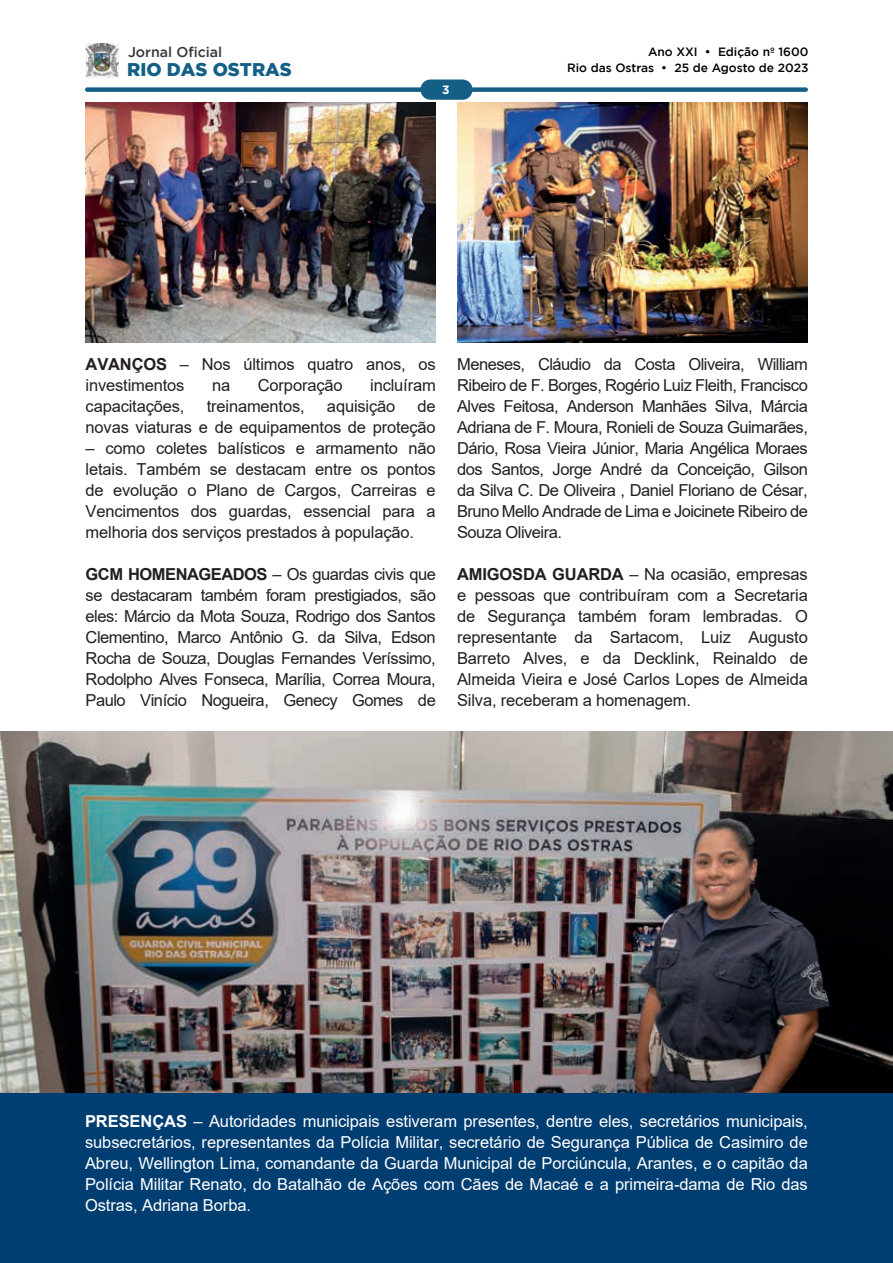
<style>
.page{position:relative;width:893px;height:1263px;background:#fff}
.page>*{position:absolute;margin:0;border:0;box-sizing:border-box;transform-origin:0 0}
.t1{font:900 18.45px "Gotham";color:#145f86}
.t2{font:16.5px/21px "Arial";letter-spacing:-.01em;color:#231f20;text-align:justify}
.t3{font:16.5px/21px "Arial";letter-spacing:-.005em;color:#fff;text-align:justify}
.t4{font:500 14.1px "Gotham";color:#36393c}
.t5{font:500 12px/15.8px "Gotham";color:#000;text-align:right}
.t6{font:700 12px "Gotham";color:#fff}
.s1{font-weight:700}
</style>
<div class="page">
<div style="left:85px;top:87px;width:723px;height:5px;background:#145f86;border-radius:2px"></div>
<div style="left:420px;top:79px;width:52px;height:21px;background:#145f86;border-radius:10px"></div>
<img style="left:86px;top:44px;width:32px;height:34px">
<div style="left:0;top:1093px;width:893px;height:170px;background:#003d71"></div>
<img style="left:85px;top:103px;width:351px;height:240px">
<img style="left:457px;top:103px;width:351px;height:240px">
<img style="left:0;top:732px;width:893px;height:361px">
<p class="t4" style="left:128px;top:44px;width:96px">Jornal Oficial</p>
<p class="t1" style="left:127px;top:59px;width:166px">RIO DAS OSTRAS</p>
<p class="t6" style="left:442px;top:83px;width:9px">3</p>
<p class="t5" style="left:567px;top:44px;width:243px">Ano XXI • Edição nº 1600<br>Rio das Ostras • 25 de Agosto de 2023</p>
<p class="t2" style="left:86px;top:353px;width:352px"><span class="s1">AVANÇOS</span> – Nos últimos quatro anos, os investimentos</p>
<p class="t2" style="left:212px;top:374px;width:20px">na</p>
<p class="t2" style="left:258px;top:374px;width:86px">Corporação</p>
<p class="t2" style="left:370px;top:374px;width:67px">incluíram</p>
<p class="t2" style="left:86px;top:395px;width:352px;text-align:right">de<br>novas viaturas e de equipamentos de proteção</p>
<p class="t2" style="left:86px;top:437px;width:352px">– como coletes balísticos e armamento não letais. Também se destacam entre os pontos de evolução o Plano de Cargos, Carreiras e Vencimentos dos guardas, essencial para a melhoria dos serviços prestados à população.</p>
<p class="t2" style="left:86px;top:563px;width:352px"><span class="s1">GCM HOMENAGEADOS</span> – Os guardas civis que se destacaram também foram prestigiados, são eles: Márcio da Mota Souza, Rodrigo dos Santos Clementino, Marco Antônio G. da Silva, Edson Rocha de Souza, Douglas Fernandes Veríssimo, Rodolpho Alves Fonseca, Marília, Correa Moura, Paulo Vinício Nogueira, Genecy Gomes de</p>
<p class="t2" style="left:86px;top:395px;width:100px">capacitações,</p>
<p class="t2" style="left:207px;top:395px;width:99px">treinamentos,</p>
<p class="t2" style="left:327px;top:395px;width:70px">aquisição</p>
<p class="t2" style="left:457px;top:353px;width:352px">Meneses, Cláudio da Costa Oliveira, William Ribeiro de F. Borges, Rogério Luiz Fleith, Francisco Alves Feitosa, Anderson Manhães Silva, Márcia Adriana de F. Moura, Ronieli de Souza Guimarães, Dário, Rosa Vieira Júnior, Maria Angélica Moraes dos Santos, Jorge André da Conceição, Gilson da Silva C. De Oliveira , Daniel Floriano de César, Bruno Mello Andrade de Lima e Joicinete Ribeiro de Souza Oliveira.</p>
<p class="t2" style="left:457px;top:563px;width:352px"><span class="s1">AMIGOSDA GUARDA</span> – Na ocasião, empresas e pessoas que contribuíram com a Secretaria de Segurança também foram lembradas. O representante da Sartacom, Luiz Augusto Barreto Alves, e da Decklink, Reinaldo de Almeida Vieira e José Carlos Lopes de Almeida Silva, receberam a homenagem.</p>
<p class="t3" style="left:85px;top:1110px;width:724px"><span class="s1">PRESENÇAS</span> – Autoridades municipais estiveram presentes, dentre eles, secretários municipais, subsecretários, representantes da Polícia Militar, secretário de Segurança Pública de Casimiro de Abreu, Wellington Lima, comandante da Guarda Municipal de Porciúncula, Arantes, e o capitão da Polícia Militar Renato, do Batalhão de Ações com Cães de Macaé e a primeira-dama de Rio das Ostras, Adriana Borba.</p>
</div>
